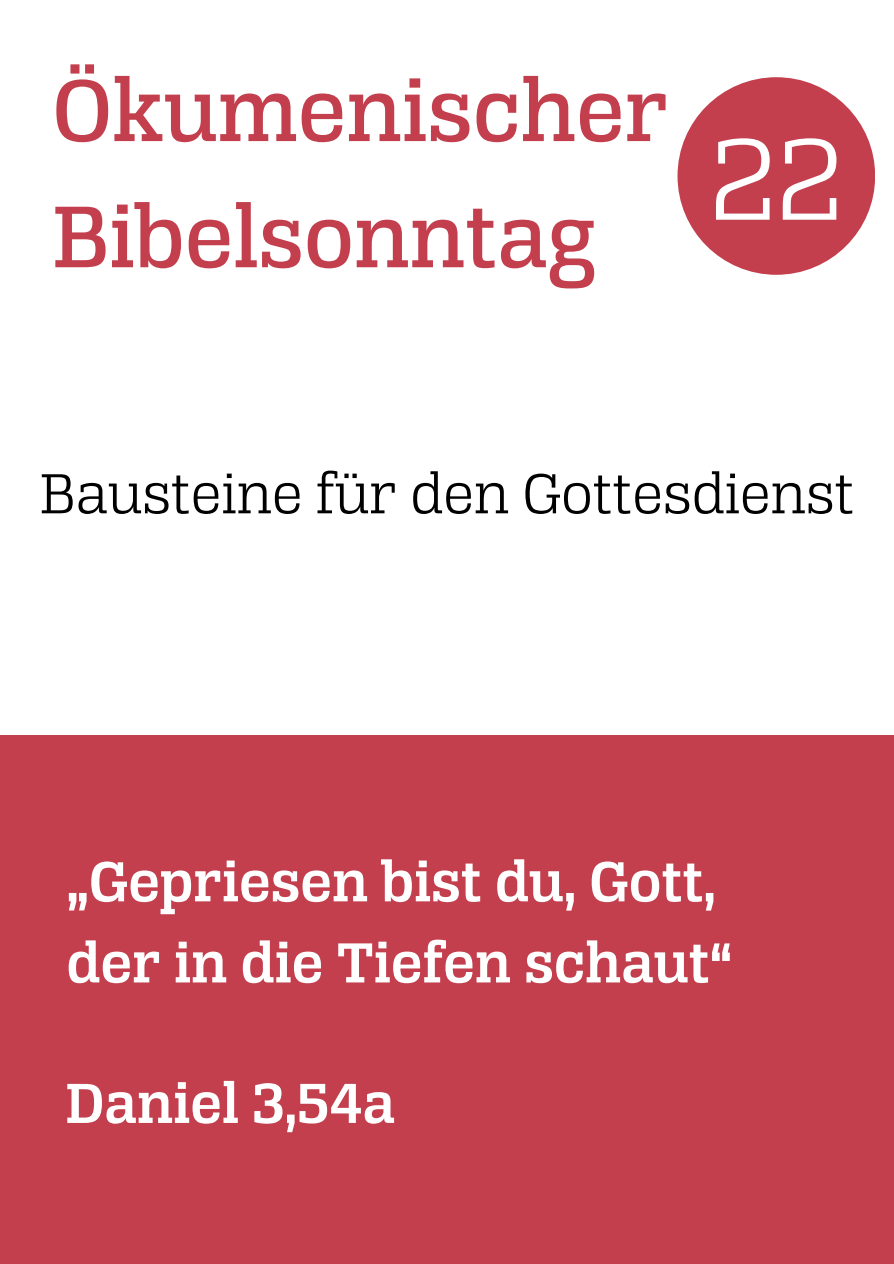
<style>
.page{position:relative;width:894px;height:1264px;background:#fff}
.page>*{position:absolute;margin:0;border:0;box-sizing:border-box;transform-origin:0 0}
.t1{font:123.15px "Alianza Slab 300";color:#fff}
.t2{font:93px "Alianza Slab 500";color:#c33f4d}
.t3{font:60px "Alianza Slab 600";color:#fff}
.t4{font:60px "Alianza Slab 300";color:#000}
</style>
<div class="page">
<div style="left:677px;top:77px;width:197px;height:198px;background:#c33f4d;border-radius:50%"></div>
<div style="left:0;top:735px;width:893px;height:528px;background:#c33f4d"></div>
<p class="t2" style="left:52px;top:57px;width:617px">Ökumenischer</p>
<p class="t2" style="left:52px;top:183px;width:544px">Bibelsonntag</p>
<p class="t1" style="left:709px;top:108px;width:135px">22</p>
<p class="t4" style="left:40px;top:459px;width:815px">Bausteine für den Gottesdienst</p>
<p class="t3" style="left:66px;top:846px;width:650px">„Gepriesen bist du, Gott,</p>
<p class="t3" style="left:66px;top:927px;width:667px">der in die Tiefen schaut“</p>
<p class="t3" style="left:65px;top:1068px;width:331px">Daniel 3,54a</p>
</div>
